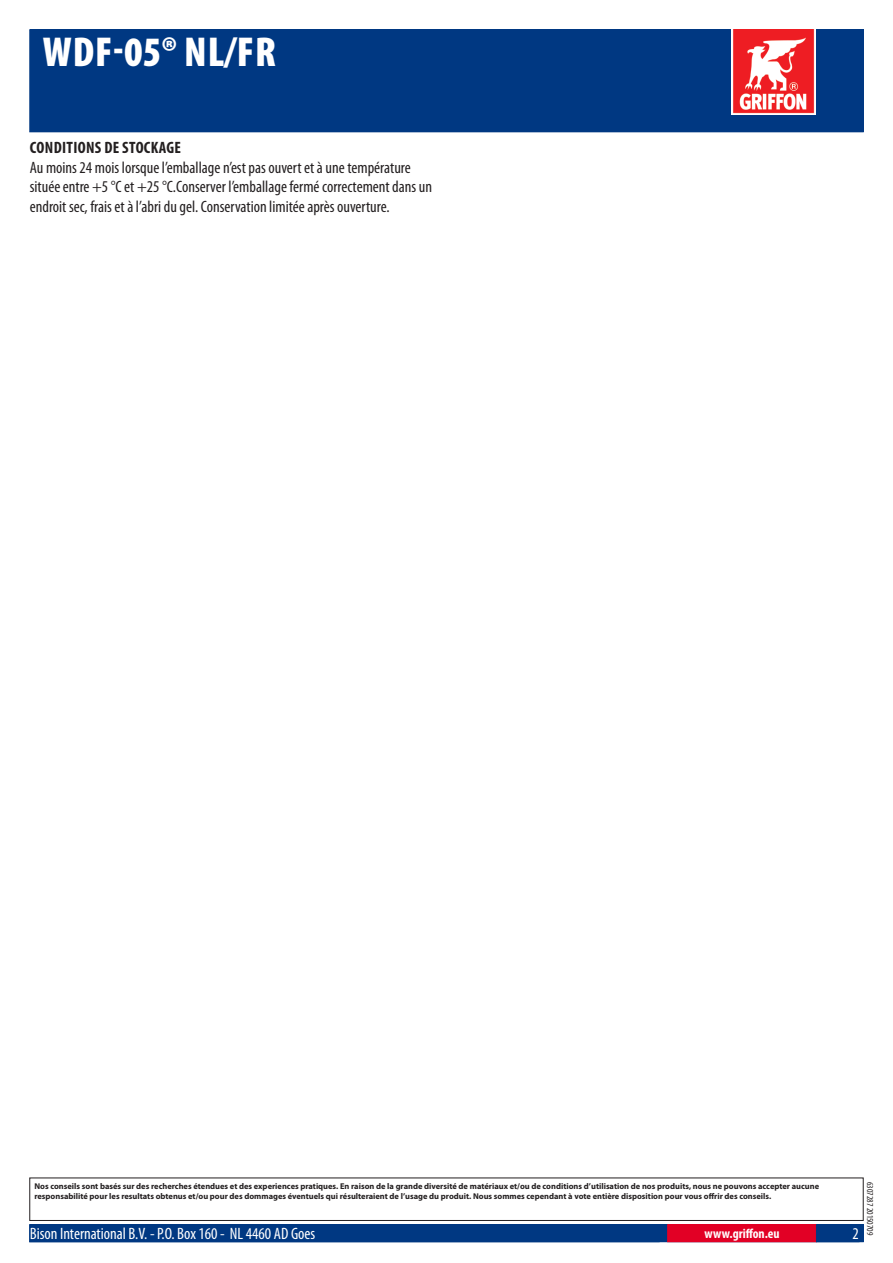
<style>
.page{position:relative;width:893px;height:1263px;background:#fff}
.page>*{position:absolute;margin:0;border:0;box-sizing:border-box;transform-origin:0 0}
.PageHeader{font:900 condensed 42px "Myriad Pro";letter-spacing:.02em;color:#fff}
.Regular{font:condensed 16.5px/19.8px "Myriad Pro";color:#231f20}
.ContactData{font:condensed 16.5px "Myriad Pro";color:#fff}
.t1{font:700 condensed 16.5px "Myriad Pro";letter-spacing:.02em;color:#231f20}
.URL{font:700 condensed 13.5px "Myriad Pro";color:#fff}
.Revisie{font:condensed 9px "Myriad Pro";color:#231f20}
.Disclaimer{font:700 8.4px/10.1px "Myriad Pro";color:#231f20}
</style>
<div class="page">
<div style="left:30px;top:30px;width:833px;height:102px;background:#003882"></div>
<img style="left:731px;top:30px;width:85px;height:85px">
<div style="left:29px;top:1177px;width:835px;height:44px;border:1px solid #231f20"></div>
<div style="left:30px;top:1225px;width:833px;height:17px;background:#003882"></div>
<div style="left:29px;top:1224px;width:835px;height:18px;border:1px solid #003882"></div>
<div style="left:668px;top:1225px;width:148px;height:17px;background:#e20025"></div>
<div style="left:667px;top:1224px;width:150px;height:18px;border:1px solid #e20025"></div>
<p class="PageHeader" style="left:43px;top:25px;width:235px">WDF-05® NL/FR</p>
<p class="t1" style="left:30px;top:137px;width:153px">CONDITIONS DE STOCKAGE</p>
<p class="Regular" style="left:30px;top:157px;width:404px">Au moins 24 mois lorsque l’emballage n’est pas ouvert et à une température située entre +5 °C et +25 °C.Conserver l’emballage fermé correctement dans un endroit sec, frais et à l’abri du gel. Conservation limitée après ouverture.</p>
<p class="Disclaimer" style="left:34px;top:1181px;width:786px">Nos conseils sont basés sur des recherches étendues et des experiences pratiques. En raison de la grande diversité de matériaux et/ou de conditions d’utilisation de nos produits, nous ne pouvons accepter aucune responsabilité pour les resultats obtenus et/ou pour des dommages éventuels qui résulteraient de l’usage du produit. Nous sommes cependant à vote entière disposition pour vous offrir des conseils.</p>
<p class="ContactData" style="left:30px;top:1224px;width:287px">Bison International B.V. - P.O. Box 1 60 - NL 4460 AD Goes</p>
<p class="URL" style="left:704px;top:1225px;width:77px">WWW.GRIFFON.EU</p>
<p class="Revisie" style="left:875px;top:1182px;width:55px;rotate:90deg">6307287 201 50709</p>
</div>
